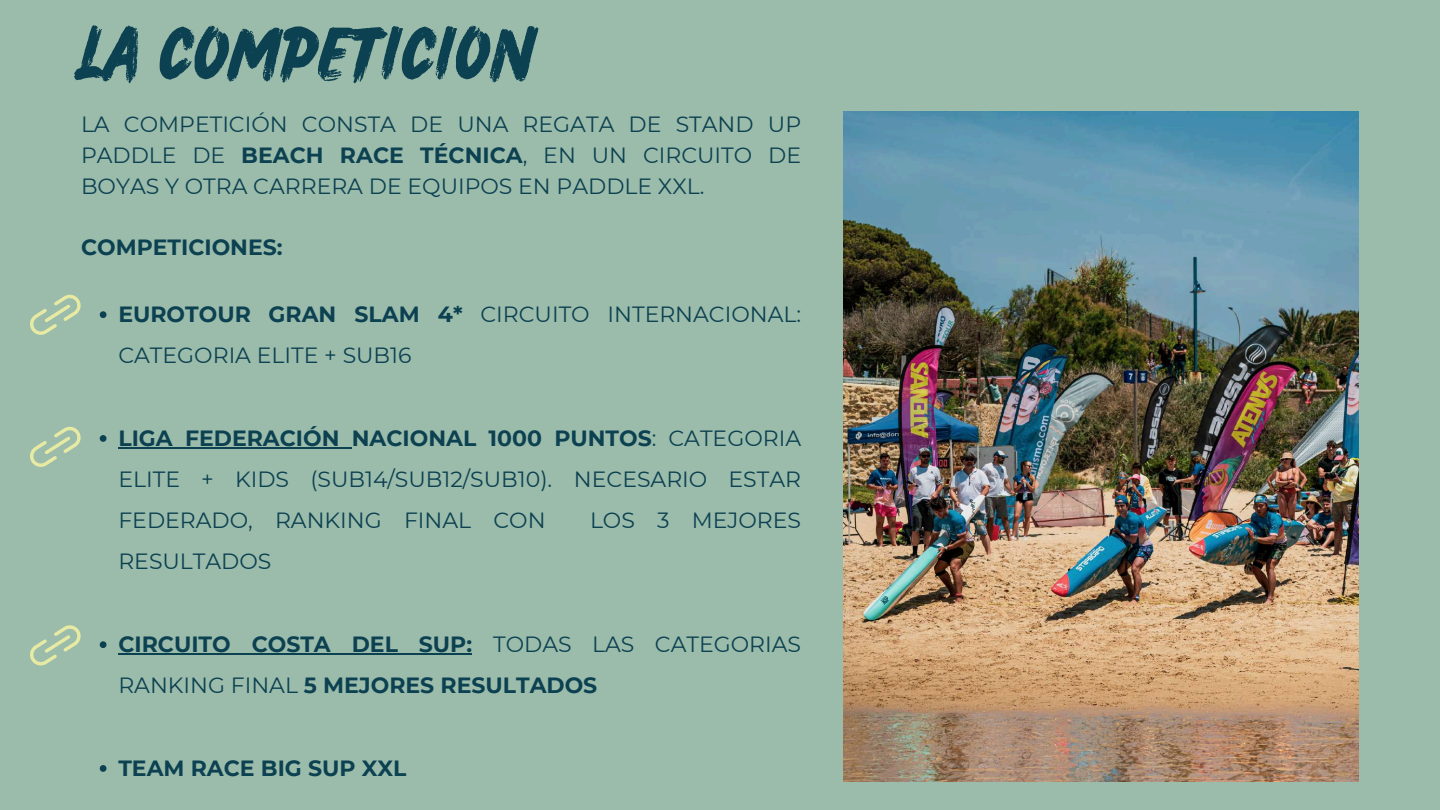
<style>
.page{position:relative;width:1440px;height:810px;background:#9cbcab}
.page>*{position:absolute;margin:0;border:0;box-sizing:border-box;transform-origin:0 0}
.t1{font:55px "Salted Bay";color:#0c4151}
.t2{font:22px/41.2px "Montserrat";color:#0c4151;text-align:justify}
.t3{font:700 22px/41.2px "Montserrat";color:#0c4151}
.s1{font-weight:700}
.s2{font-weight:400}
</style>
<div class="page">
<img style="left:844px;top:112px;width:515px;height:670px">
<svg style="left:30px;top:426px;width:51px;height:41px"></svg>
<svg style="left:100px;top:311px;width:6px;height:7px"></svg>
<svg style="left:100px;top:435px;width:6px;height:7px"></svg>
<hr style="left:118px;top:447px;width:234px;height:2px;background:#0c4151">
<svg style="left:100px;top:641px;width:6px;height:7px"></svg>
<hr style="left:118px;top:653px;width:354px;height:2px;background:#0c4151">
<svg style="left:100px;top:765px;width:6px;height:7px"></svg>
<svg style="left:30px;top:625px;width:51px;height:40px"></svg>
<svg style="left:30px;top:294px;width:51px;height:41px"></svg>
<h1 class="t1" style="left:81px;top:19px;width:455px">LA COMPETICIÓN</h1>
<p class="t2" style="left:81px;top:109px;width:722px;line-height:30.8px">LA COMPETICIÓN CONSTA DE UNA REGATA DE STAND UP PADDLE DE <span class="s1">BEACH RACE TÉCNICA</span>, EN UN CIRCUITO DE BOYAS Y OTRA CARRERA DE EQUIPOS EN PADDLE XXL.</p>
<p class="t3" style="left:81px;top:227px;width:203px">COMPETICIONES:</p>
<p class="t2" style="left:118px;top:293px;width:684px"><span class="s1">EUROTOUR GRAN SLAM 4*</span> CIRCUITO INTERNACIONAL:<br>CATEGORIA ELITE + SUB16</p>
<p class="t2" style="left:118px;top:417px;width:684px"><span class="s1">LIGA FEDERACIÓN NACIONAL 1000 PUNTOS</span>: CATEGORIA ELITE + KIDS (SUB14/SUB12/SUB10). NECESARIO ESTAR FEDERADO, RANKING FINAL CON</p>
<p class="t2" style="left:590px;top:500px;width:213px">LOS 3 MEJORES</p>
<p class="t2" style="left:118px;top:541px;width:155px">RESULTADOS</p>
<p class="t3" style="left:118px;top:623px;width:684px">CIRCUITO COSTA DEL SUP: <span class="s2">TODAS LAS CATEGORIAS<br>RANKING FINAL</span> 5 MEJORES RESULTADOS</p>
<p class="t3" style="left:118px;top:747px;width:290px">TEAM RACE BIG SUP XXL</p>
</div>
